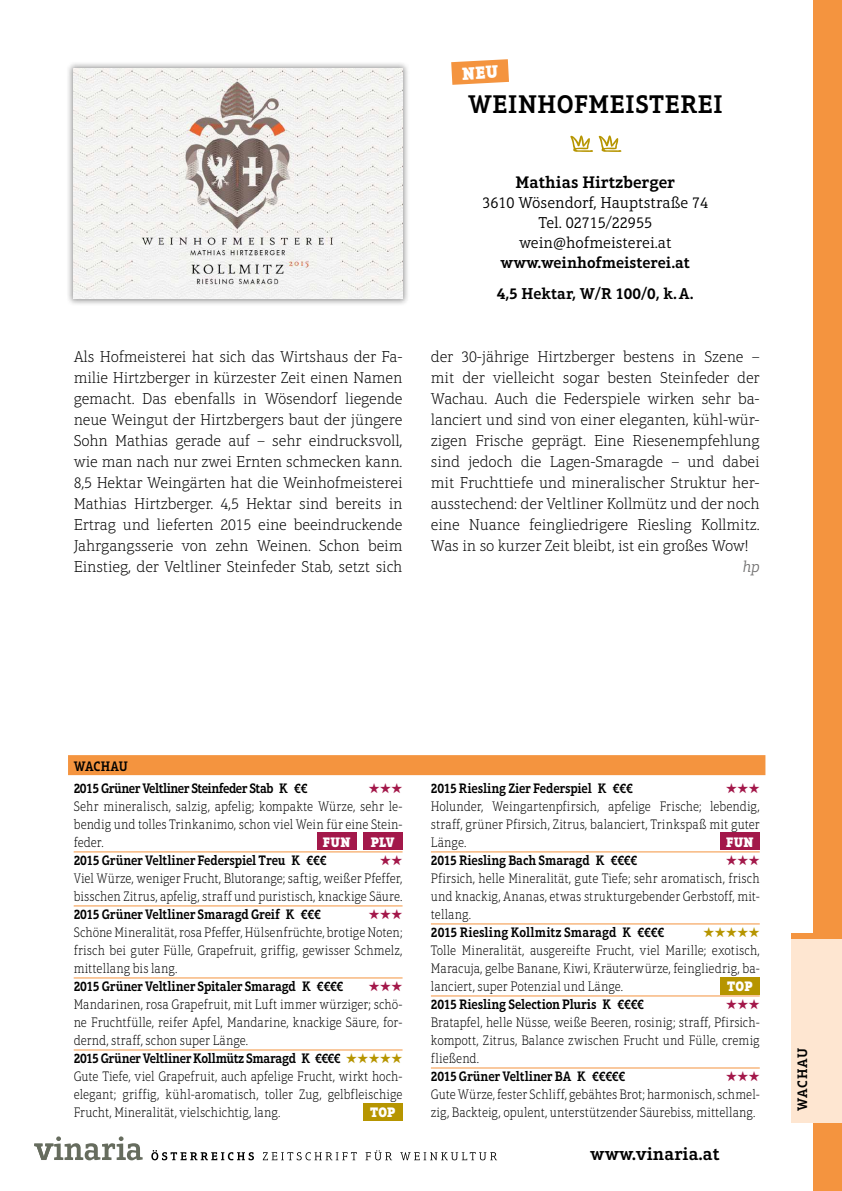
<style>
.page{position:relative;width:842px;height:1191px;background:#fff}
.page>*{position:absolute;margin:0;border:0;box-sizing:border-box;transform-origin:0 0}
.t1{font:600 26px "Aptifer Slab LT Pro";letter-spacing:.025em;color:#000}
.t2{font:600 18px "Aptifer Slab LT Pro";color:#000}
.t3{font:600 17px "Aptifer Slab LT Pro";color:#000}
.t4{font:100 16px/21px "Aptifer Slab LT Pro";letter-spacing:-.01em;color:#000;text-align:justify}
.t5{font:300 16px/20px "Aptifer Slab LT Pro";color:#000;text-align:center}
.t6{font:600 16px/31.4px "Aptifer Slab LT Pro";color:#000}
.t7{font:italic 300 16px "Aptifer Slab LT Pro";color:#706f6f}
.t8{font:100 14px/18px "Aptifer Slab LT Pro";color:#000;text-align:justify;scale:.9 1}
.t9{font:600 14px "Aptifer Slab LT Pro";letter-spacing:-.015em;color:#000;scale:.9 1}
.t10{font:600 14px/22px "Aptifer Slab LT Pro";letter-spacing:-.04em;color:#000;scale:.9 1}
.t11{font:14px "Zapf Ding Neu";letter-spacing:-.01em;color:#a3184a}
.t12{font:900 14px "Aptifer Slab LT Pro";letter-spacing:.015em;color:#fff;scale:.9 1}
.t13{font:600 14px "Aptifer Slab LT Pro";letter-spacing:-.015em;color:#000}
.t14{font:14px "Zapf Ding Neu";letter-spacing:-.01em;color:#b69500}
.s1{font-weight:600}
.s2{font-family:"Zapf Ding Neu";font-weight:400;color:#b69500}
</style>
<div class="page">
<div style="left:814px;top:0;width:28px;height:1191px;background:#f4943f"></div>
<div style="left:791px;top:933px;width:51px;height:190px;background:#fee6d1"></div>
<div style="left:791px;top:933px;width:51px;height:5px;background:#f4943f"></div>
<svg style="left:34px;top:1136px;width:109px;height:24px"></svg>
<svg style="left:365px;top:1150px;width:27px;height:10px"></svg>
<svg style="left:400px;top:1152px;width:97px;height:8px"></svg>
<svg style="left:151px;top:1150px;width:103px;height:10px"></svg>
<svg style="left:263px;top:1152px;width:94px;height:8px"></svg>
<svg style="left:570px;top:135px;width:51px;height:17px"></svg>
<div style="left:68px;top:755px;width:697px;height:20px;background:#f4943f"></div>
<hr style="left:74px;top:851px;width:329px;height:1px;background:#f4943f">
<hr style="left:74px;top:905px;width:329px;height:1px;background:#f4943f">
<hr style="left:74px;top:977px;width:329px;height:1px;background:#f4943f">
<hr style="left:74px;top:1049px;width:329px;height:1px;background:#f4943f">
<div style="left:317px;top:833px;width:40px;height:17px;background:#a3184a"></div>
<div style="left:363px;top:833px;width:40px;height:17px;background:#a3184a"></div>
<div style="left:363px;top:1103px;width:40px;height:17px;background:#b69500"></div>
<hr style="left:431px;top:851px;width:329px;height:1px;background:#f4943f">
<hr style="left:431px;top:923px;width:329px;height:1px;background:#f4943f">
<hr style="left:431px;top:995px;width:329px;height:1px;background:#f4943f">
<hr style="left:431px;top:1067px;width:329px;height:1px;background:#f4943f">
<div style="left:720px;top:833px;width:40px;height:17px;background:#a3184a"></div>
<div style="left:720px;top:977px;width:40px;height:17px;background:#b69500"></div>
<div style="left:66px;top:60px;width:344px;height:246px;background:#000;opacity:.4"></div>
<img style="left:74px;top:68px;width:329px;height:231px">
<svg style="left:451px;top:59px;width:58px;height:26px;background:#f5a35b"></svg>
<h1 class="t1" style="left:468px;top:89px;width:256px">WEINHOFMEISTEREI</h1>
<p class="t3" style="left:516px;top:172px;width:161px">Mathias Hirtzberger</p>
<p class="t5" style="left:482px;top:192px;width:227px">3610 Wösendorf, Hauptstraße 74<br>Tel. 02715/22955 wein@hofmeisterei.at</p>
<p class="t6" style="left:497px;top:246px;width:199px">www.weinhofmeisterei.at<br>4,5 Hektar, W/R 100/0, k.A.</p>
<p class="t4" style="left:74px;top:346px;width:330px">Als Hofmeisterei hat sich das Wirtshaus der Fa&shy;milie Hirtzberger in kürzester Zeit einen Namen gemacht. Das ebenfalls in Wösendorf liegende neue Weingut der Hirtzbergers baut der jüngere Sohn Mathias gerade auf – sehr eindrucksvoll, wie man nach nur zwei Ernten schmecken kann.<br>8,5 Hektar Weingärten hat die Weinhofmeisterei Mathias Hirtzberger. 4,5 Hektar sind bereits in Ertrag und lieferten 2015 eine beeindruckende Jahrgangsserie von zehn Weinen. Schon beim Einstieg, der Veltliner Steinfeder Stab, setzt sich</p>
<p class="t4" style="left:431px;top:346px;width:330px">der 30-jährige Hirtzberger bestens in Szene – mit der vielleicht sogar besten Steinfeder der Wachau. Auch die Federspiele wirken sehr ba&shy;lanciert und sind von einer eleganten, kühl-wür&shy;zigen Frische geprägt. Eine Riesenempfehlung sind jedoch die Lagen-Smaragde – und dabei mit Fruchttiefe und mineralischer Struktur her&shy;ausstechend: der Veltliner Kollmütz und der noch eine Nuance feingliedrigere Riesling Kollmitz.<br>Was in so kurzer Zeit bleibt, ist ein großes Wow!</p>
<p class="t7" style="left:743px;top:557px;width:19px">hp</p>
<p class="t10" style="left:74px;top:755px;width:262px">WACHAU<br>2015 Grüner Veltliner Steinfeder Stab K €€</p>
<p class="t11" style="left:369px;top:781px;width:36px">HHH</p>
<p class="t8" style="left:74px;top:797px;width:367px">Sehr mineralisch, salzig, apfelig; kompakte Würze, sehr le&shy;bendig und tolles Trinkanimo, schon viel Wein für eine Stein&shy;feder.</p>
<p class="t12" style="left:323px;top:833px;width:32px">FUN</p>
<p class="t12" style="left:371px;top:833px;width:28px">PLV</p>
<p class="t9" style="left:74px;top:852px;width:282px">2015 Grüner Veltliner Federspiel Treu K €€€</p>
<p class="t11" style="left:380px;top:853px;width:24px">HH</p>
<p class="t8" style="left:74px;top:869px;width:367px">Viel Würze, weniger Frucht, Blutorange; saftig, weißer Pfeffer, bisschen Zitrus, apfelig, straff und puristisch, knackige Säure.</p>
<p class="t9" style="left:74px;top:906px;width:276px">2015 Grüner Veltliner Smaragd Greif K €€€</p>
<p class="t11" style="left:369px;top:907px;width:36px">HHH</p>
<p class="t8" style="left:74px;top:923px;width:367px">Schöne Mineralität, rosa Pfeffer, Hülsenfrüchte, brotige Noten; frisch bei guter Fülle, Grapefruit, griffig, gewisser Schmelz, mittellang bis lang.</p>
<p class="t9" style="left:74px;top:978px;width:301px">2015 Grüner Veltliner Spitaler Smaragd K €€€€</p>
<p class="t11" style="left:369px;top:979px;width:36px">HHH</p>
<p class="t8" style="left:74px;top:995px;width:367px;text-align:left">Mandarinen, rosa Grapefruit, mit Luft immer würziger; schö&shy;ne Fruchtfülle, reifer Apfel, Mandarine, knackige Säure, for&shy;dernd, straff, schon super Länge.<br><span class="s1">2015 Grüner Veltliner Kollmütz Smaragd K €€€€</span> <span class="s2">HHHHH </span>Gute Tiefe, viel Grapefruit, auch apfelige Frucht, wirkt hoch&shy;elegant; griffig, kühl-aromatisch, toller Zug, gelbfleischige Frucht, Mineralität, vielschichtig, lang.</p>
<p class="t12" style="left:370px;top:1103px;width:30px">TOP</p>
<p class="t9" style="left:431px;top:780px;width:226px">2015 Riesling Zier Federspiel K €€€</p>
<p class="t11" style="left:726px;top:781px;width:36px">HHH</p>
<p class="t8" style="left:431px;top:797px;width:367px">Holunder, Weingartenpfirsich, apfelige Frische; lebendig, straff, grüner Pfirsich, Zitrus, balanciert, Trinkspaß mit guter Länge.</p>
<p class="t12" style="left:726px;top:833px;width:32px">FUN</p>
<p class="t9" style="left:431px;top:852px;width:231px">2015 Riesling Bach Smaragd K €€€€</p>
<p class="t11" style="left:726px;top:853px;width:36px">HHH</p>
<p class="t8" style="left:431px;top:869px;width:367px">Pfirsich, helle Mineralität, gute Tiefe; sehr aromatisch, frisch und knackig, Ananas, etwas strukturgebender Gerbstoff, mit&shy;tellang.</p>
<p class="t9" style="left:431px;top:924px;width:261px">2015 Riesling Kollmitz Smaragd K €€€€</p>
<p class="t14" style="left:703px;top:925px;width:58px">HHHHH</p>
<p class="t8" style="left:431px;top:941px;width:367px">Tolle Mineralität, ausgereifte Frucht, viel Marille; exotisch, Maracuja, gelbe Banane, Kiwi, Kräuterwürze, feingliedrig, ba&shy;lanciert, super Potenzial und Länge.</p>
<p class="t12" style="left:727px;top:977px;width:30px">TOP</p>
<p class="t9" style="left:431px;top:996px;width:238px">2015 Riesling Selection Pluris K €€€€</p>
<p class="t11" style="left:726px;top:997px;width:36px">HHH</p>
<p class="t8" style="left:431px;top:1013px;width:367px">Bratapfel, helle Nüsse, weiße Beeren, rosinig; straff, Pfirsich&shy;kompott, Zitrus, Balance zwischen Frucht und Fülle, cremig fließend.</p>
<p class="t9" style="left:431px;top:1068px;width:217px">2015 Grüner Veltliner BA K €€€€€</p>
<p class="t11" style="left:726px;top:1069px;width:36px">HHH</p>
<p class="t8" style="left:431px;top:1085px;width:367px">Gute Würze, fester Schliff, gebähtes Brot; harmonisch, schmel&shy;zig, Backteig, opulent, unterstützender Säurebiss, mittellang.</p>
<p class="t2" style="left:590px;top:1143px;width:131px">www.vinaria.at</p>
<p class="t13" style="left:794px;top:1111px;width:65px;rotate:-90deg">WACHAU</p>
</div>
